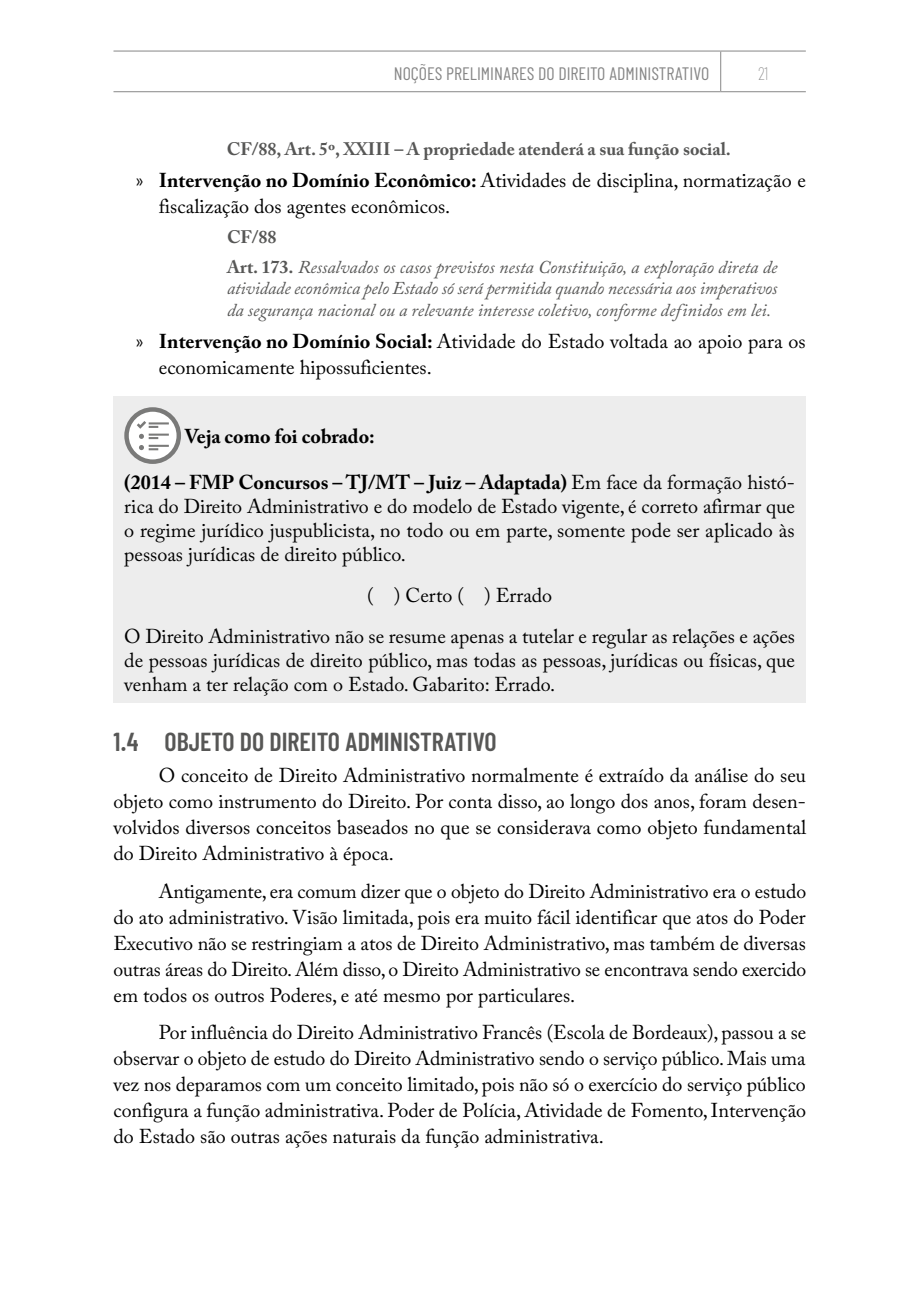
<style>
.page{position:relative;width:908px;height:1304px;background:#fff}
.page>*{position:absolute;margin:0;border:0;box-sizing:border-box;transform-origin:0 0}
.t1{font:600 26px "Barlow Condensed";color:#575756}
.t2{font:20px/26px "Adobe Caslon Pro";color:#000;text-align:justify}
.t3{font:700 20px "Adobe Caslon Pro";color:#000}
.t4{font:italic 18px/30px "Adobe Caslon Pro";color:#575756}
.t5{font:700 18px "Adobe Caslon Pro";color:#575756}
.t6{font:18px "Barlow Condensed";color:#878787}
.t7{font:100 18px "Barlow Condensed";color:#878787}
.s1{font-family:"Myriad Pro";font-stretch:condensed}
.s2{font-weight:700}
.s3{font-weight:700;font-style:normal}
</style>
<div class="page">
<hr style="left:113px;top:51px;width:607px;height:1px;background:#878787">
<hr style="left:720px;top:51px;width:85px;height:1px;background:#878787">
<hr style="left:720px;top:52px;width:1px;height:39px;background:#878787">
<hr style="left:113px;top:91px;width:607px;height:1px;background:#878787">
<hr style="left:720px;top:91px;width:85px;height:1px;background:#878787">
<div style="left:113px;top:396px;width:692px;height:307px;background:#ededed"></div>
<svg style="left:126px;top:409px;width:53px;height:53px"></svg>
<div style="left:124px;top:407px;width:57px;height:57px;border:4px solid #7a7a79;border-radius:50%"></div>
<hr style="left:149px;top:422px;width:20px;height:2px;background:#7a7a79">
<hr style="left:149px;top:434px;width:20px;height:2px;background:#7a7a79">
<hr style="left:149px;top:445px;width:20px;height:2px;background:#7a7a79">
<svg style="left:139px;top:445px;width:19px;height:5px"></svg>
<svg style="left:137px;top:421px;width:21px;height:18px"></svg>
<p class="t6" style="left:393px;top:63px;width:317px">NOÇÕES PRELIMINARES DO DIREITO ADMINISTRATIVO</p>
<p class="t7" style="left:757px;top:63px;width:12px">21</p>
<p class="t5" style="left:227px;top:138px;width:505px">CF/88, Art. 5º, XXIII – A propriedade atenderá a sua função social.</p>
<p class="t2" style="left:159px;top:167px;width:648px;text-indent:-23px"><span class="s1">»</span> <span class="s2">Intervenção no Domínio Econômico:</span> Atividades de disciplina, normatização e fiscalização dos agentes econômicos.</p>
<p class="t4" style="left:227px;top:222px;width:551px"><span class="s3">CF/88<br>Art. 173.</span> Ressalvados os casos previstos nesta Constituição, a exploração direta de</p>
<p class="t4" style="left:227px;top:277px;width:551px;line-height:21.6px">atividade econômica pelo Estado só será permitida quando necessária aos imperativos da segurança nacional ou a relevante interesse coletivo, conforme definidos em lei.</p>
<p class="t2" style="left:159px;top:328px;width:648px;text-indent:-23px"><span class="s1">»</span> <span class="s2">Intervenção no Domínio Social:</span> Atividade do Estado voltada ao apoio para os economicamente hipossuficientes.</p>
<p class="t3" style="left:185px;top:424px;width:191px">Veja como foi cobrado:</p>
<p class="t2" style="left:124px;top:470px;width:672px;line-height:24px"><span class="s2">(2014 – FMP Concursos – TJ/MT – Juiz – Adaptada)</span> Em face da formação histó&shy;rica do Direito Administrativo e do modelo de Estado vigente, é correto afirmar que o regime jurídico juspublicista, no todo ou em parte, somente pode ser aplicado às pessoas jurídicas de direito público.</p>
<p class="t2" style="left:124px;top:575px;width:672px;line-height:41px;text-align:center">( ) Certo ( ) Errado<br>O Direito Administrativo não se resume apenas a tutelar e regular as relações e ações</p>
<p class="t2" style="left:124px;top:648px;width:672px;line-height:24px">de pessoas jurídicas de direito público, mas todas as pessoas, jurídicas ou físicas, que venham a ter relação com o Estado. Gabarito: Errado.</p>
<h1 class="t1" style="left:113px;top:725px;width:384px">1.4 OBJETO DO DIREITO ADMINISTRATIVO</h1>
<p class="t2" style="left:113px;top:762px;width:694px;text-indent:45px">O conceito de Direito Administrativo normalmente é extraído da análise do seu objeto como instrumento do Direito. Por conta disso, ao longo dos anos, foram desen&shy;volvidos diversos conceitos baseados no que se considerava como objeto fundamental do Direito Administrativo à época.</p>
<p class="t2" style="left:113px;top:878px;width:694px;text-indent:45px">Antigamente, era comum dizer que o objeto do Direito Administrativo era o estudo do ato administrativo. Visão limitada, pois era muito fácil identificar que atos do Poder Executivo não se restringiam a atos de Direito Administrativo, mas também de diversas outras áreas do Direito. Além disso, o Direito Administrativo se encontrava sendo exercido em todos os outros Poderes, e até mesmo por particulares.</p>
<p class="t2" style="left:113px;top:1019px;width:694px;text-indent:45px">Por influência do Direito Administrativo Francês (Escola de Bordeaux), passou a se observar o objeto de estudo do Direito Administrativo sendo o serviço público. Mais uma vez nos deparamos com um conceito limitado, pois não só o exercício do serviço público configura a função administrativa. Poder de Polícia, Atividade de Fomento, Intervenção do Estado são outras ações naturais da função administrativa.</p>
</div>
